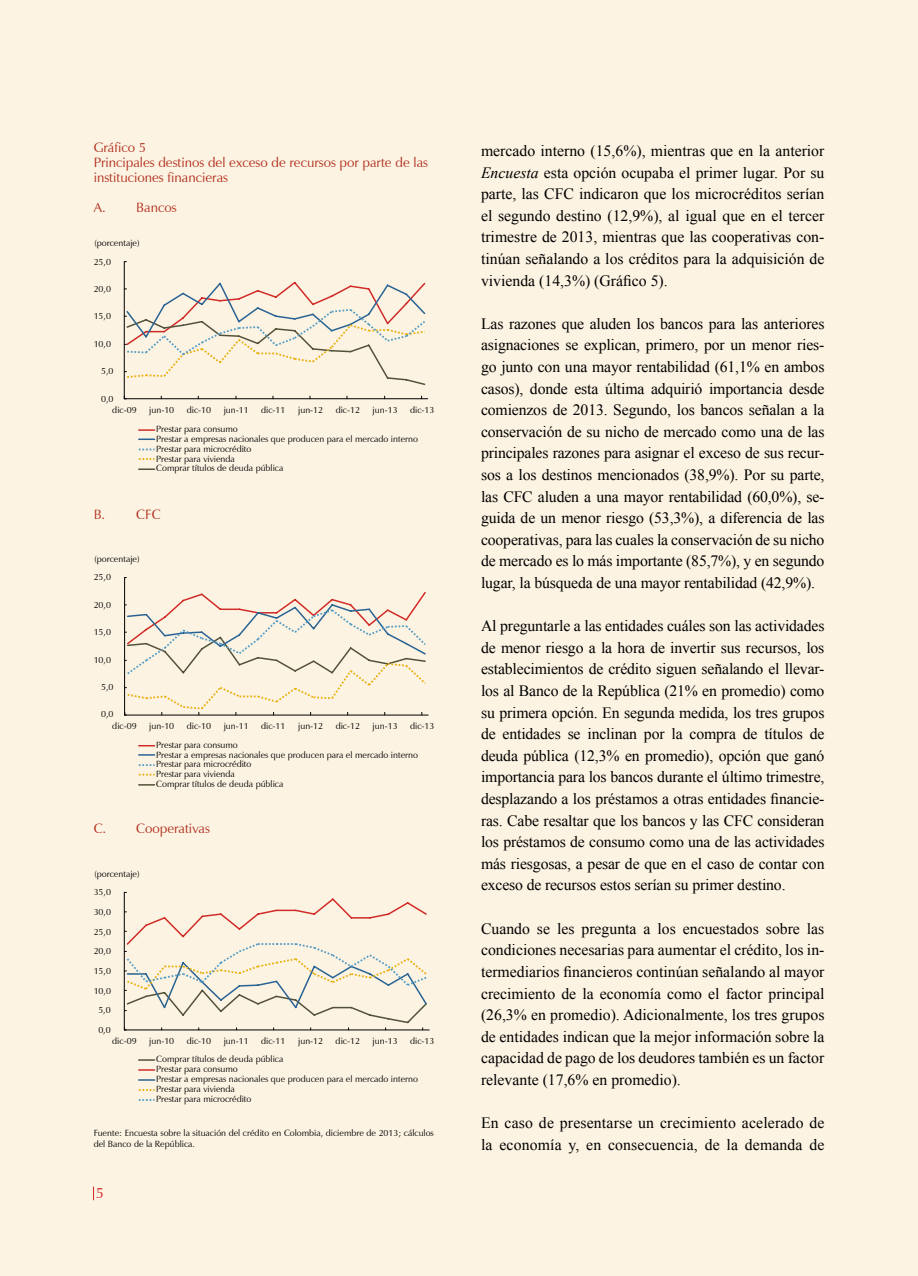
<style>
.page{position:relative;width:918px;height:1276px;background:#fff}
.page>*{position:absolute;margin:0;border:0;box-sizing:border-box;transform-origin:0 0}
.t1{font:15.75px/21.6px "Times New Roman";color:#000;text-align:justify}
.t2{font:15px "Zapf Humanist 601 BT";color:#d2232a}
.t3{font:13.5px/15px "Zapf Humanist 601 BT";color:#b22c1c}
.t4{font:9px/10.1px "Zapf Humanist 601 BT";color:#000}
.s1{font-style:italic}
</style>
<div class="page">
<div style="left:0;top:0;width:917px;height:1276px;background:#fcf3e2"></div>
<svg style="left:93px;top:1186px;width:1px;height:14px"></svg>
<svg style="left:139px;top:468px;width:16px;height:2px"></svg>
<svg style="left:139px;top:429px;width:16px;height:2px"></svg>
<svg style="left:139px;top:438px;width:16px;height:2px"></svg>
<svg style="left:139px;top:458px;width:16px;height:2px"></svg>
<svg style="left:139px;top:448px;width:16px;height:2px"></svg>
<hr style="left:124px;top:262px;width:1px;height:137px;background:#000">
<hr style="left:124px;top:398px;width:304px;height:1px;background:#000">
<svg style="left:124px;top:280px;width:302px;height:106px"></svg>
<hr style="left:124px;top:577px;width:1px;height:138px;background:#000">
<hr style="left:125px;top:715px;width:303px;height:1px;background:#000">
<svg style="left:124px;top:590px;width:304px;height:125px"></svg>
<svg style="left:139px;top:784px;width:16px;height:1px"></svg>
<svg style="left:139px;top:745px;width:16px;height:1px"></svg>
<svg style="left:139px;top:754px;width:16px;height:1px"></svg>
<svg style="left:139px;top:774px;width:16px;height:1px"></svg>
<svg style="left:139px;top:764px;width:16px;height:2px"></svg>
<svg style="left:139px;top:1059px;width:16px;height:1px"></svg>
<svg style="left:139px;top:1069px;width:16px;height:1px"></svg>
<svg style="left:139px;top:1079px;width:16px;height:1px"></svg>
<svg style="left:139px;top:1089px;width:16px;height:2px"></svg>
<svg style="left:139px;top:1099px;width:16px;height:2px"></svg>
<svg style="left:124px;top:892px;width:305px;height:138px"></svg>
<p class="t3" style="left:94px;top:140px;width:336px">Gráfico 5<br>Principales destinos del exceso de recursos por parte de las instituciones financieras</p>
<p class="t3" style="left:94px;top:200px;width:84px">A. Bancos</p>
<p class="t4" style="left:94px;top:238px;width:47px">(porcentaje)</p>
<p class="t4" style="left:94px;top:256px;width:19px">25,0</p>
<p class="t4" style="left:94px;top:284px;width:19px">20,0</p>
<p class="t4" style="left:94px;top:311px;width:19px">15,0</p>
<p class="t4" style="left:94px;top:339px;width:19px">10,0</p>
<p class="t4" style="left:101px;top:366px;width:14px">5,0</p>
<p class="t4" style="left:101px;top:394px;width:14px">0,0</p>
<p class="t4" style="left:112px;top:405px;width:26px">dic-09</p>
<p class="t4" style="left:149px;top:405px;width:26px">jun-10</p>
<p class="t4" style="left:187px;top:405px;width:26px">dic-10</p>
<p class="t4" style="left:224px;top:405px;width:26px">jun-11</p>
<p class="t4" style="left:261px;top:405px;width:26px">dic-11</p>
<p class="t4" style="left:298px;top:405px;width:26px">jun-12</p>
<p class="t4" style="left:336px;top:405px;width:26px">dic-12</p>
<p class="t4" style="left:373px;top:405px;width:26px">jun-13</p>
<p class="t4" style="left:410px;top:405px;width:26px">dic-13</p>
<p class="t4" style="left:156px;top:424px;width:263px">Prestar para consumo<br>Prestar a empresas nacionales que producen para el mercado interno</p>
<p class="t4" style="left:156px;top:453px;width:80px">Prestar para vivienda</p>
<p class="t4" style="left:156px;top:444px;width:97px">Prestar para microcrédito</p>
<p class="t4" style="left:156px;top:463px;width:129px">Comprar títulos de deuda pública</p>
<p class="t3" style="left:94px;top:507px;width:68px">B. CFC</p>
<p class="t4" style="left:94px;top:554px;width:47px">(porcentaje)</p>
<p class="t4" style="left:94px;top:572px;width:19px">25,0</p>
<p class="t4" style="left:94px;top:599px;width:19px">20,0</p>
<p class="t4" style="left:94px;top:627px;width:19px">15,0</p>
<p class="t4" style="left:94px;top:654px;width:19px">10,0</p>
<p class="t4" style="left:101px;top:682px;width:14px">5,0</p>
<p class="t4" style="left:101px;top:709px;width:14px">0,0</p>
<p class="t4" style="left:112px;top:721px;width:26px">dic-09</p>
<p class="t4" style="left:149px;top:721px;width:26px">jun-10</p>
<p class="t4" style="left:187px;top:721px;width:26px">dic-10</p>
<p class="t4" style="left:224px;top:721px;width:26px">jun-11</p>
<p class="t4" style="left:261px;top:721px;width:26px">dic-11</p>
<p class="t4" style="left:298px;top:721px;width:26px">jun-12</p>
<p class="t4" style="left:336px;top:721px;width:26px">dic-12</p>
<p class="t4" style="left:373px;top:721px;width:26px">jun-13</p>
<p class="t4" style="left:410px;top:721px;width:26px">dic-13</p>
<p class="t4" style="left:156px;top:740px;width:263px">Prestar para consumo<br>Prestar a empresas nacionales que producen para el mercado interno</p>
<p class="t4" style="left:156px;top:769px;width:80px">Prestar para vivienda</p>
<p class="t4" style="left:156px;top:759px;width:97px">Prestar para microcrédito</p>
<p class="t4" style="left:156px;top:779px;width:129px">Comprar títulos de deuda pública</p>
<p class="t3" style="left:94px;top:821px;width:118px">C. Cooperativas</p>
<p class="t4" style="left:94px;top:869px;width:47px">(porcentaje)</p>
<p class="t4" style="left:94px;top:887px;width:19px">35,0</p>
<p class="t4" style="left:94px;top:906px;width:19px">30,0</p>
<p class="t4" style="left:94px;top:926px;width:19px">25,0</p>
<p class="t4" style="left:94px;top:946px;width:19px">20,0</p>
<p class="t4" style="left:94px;top:966px;width:19px">15,0</p>
<p class="t4" style="left:94px;top:985px;width:19px">10,0</p>
<p class="t4" style="left:98px;top:1005px;width:14px">5,0</p>
<p class="t4" style="left:98px;top:1025px;width:14px">0,0</p>
<p class="t4" style="left:112px;top:1036px;width:26px">dic-09</p>
<p class="t4" style="left:149px;top:1036px;width:26px">jun-10</p>
<p class="t4" style="left:187px;top:1036px;width:26px">dic-10</p>
<p class="t4" style="left:224px;top:1036px;width:26px">jun-11</p>
<p class="t4" style="left:261px;top:1036px;width:26px">dic-11</p>
<p class="t4" style="left:298px;top:1036px;width:26px">jun-12</p>
<p class="t4" style="left:336px;top:1036px;width:26px">dic-12</p>
<p class="t4" style="left:373px;top:1036px;width:26px">jun-13</p>
<p class="t4" style="left:410px;top:1036px;width:26px">dic-13</p>
<p class="t4" style="left:156px;top:1054px;width:263px">Comprar títulos de deuda pública<br>Prestar para consumo<br>Prestar a empresas nacionales que producen para el mercado interno Prestar para vivienda<br>Prestar para microcrédito</p>
<p class="t4" style="left:94px;top:1128px;width:342px;line-height:10.8px">Fuente: Encuesta sobre la situación del crédito en Colombia, diciembre de 2013; cálculos del Banco de la República.</p>
<p class="t2" style="left:96px;top:1184px;width:10px">5</p>
<p class="t1" style="left:481px;top:140px;width:345px">mercado interno (15,6%), mientras que en la anterior <span class="s1">Encuesta</span> esta opción ocupaba el primer lugar. Por su parte, las CFC indicaron que los microcréditos serían el segundo destino (12,9%), al igual que en el tercer trimestre de 2013, mientras que las cooperativas con&shy;tinúan señalando a los créditos para la adquisición de vivienda (14,3%) (Gráfico 5).</p>
<p class="t1" style="left:481px;top:312px;width:345px">Las razones que aluden los bancos para las anteriores asignaciones se explican, primero, por un menor ries&shy;go junto con una mayor rentabilidad (61,1% en ambos casos), donde esta última adquirió importancia desde comienzos de 2013. Segundo, los bancos señalan a la conservación de su nicho de mercado como una de las principales razones para asignar el exceso de sus recur&shy;sos a los destinos mencionados (38,9%). Por su parte, las CFC aluden a una mayor rentabilidad (60,0%), se&shy;guida de un menor riesgo (53,3%), a diferencia de las cooperativas, para las cuales la conservación de su nicho de mercado es lo más importante (85,7%), y en segundo lugar, la búsqueda de una mayor rentabilidad (42,9%).</p>
<p class="t1" style="left:481px;top:615px;width:345px">Al preguntarle a las entidades cuáles son las actividades de menor riesgo a la hora de invertir sus recursos, los establecimientos de crédito siguen señalando el llevar&shy;los al Banco de la República (21% en promedio) como su primera opción. En segunda medida, los tres grupos de entidades se inclinan por la compra de títulos de deuda pública (12,3% en promedio), opción que ganó importancia para los bancos durante el último trimestre, desplazando a los préstamos a otras entidades financie&shy;ras. Cabe resaltar que los bancos y las CFC consideran los préstamos de consumo como una de las actividades más riesgosas, a pesar de que en el caso de contar con exceso de recursos estos serían su primer destino.</p>
<p class="t1" style="left:481px;top:917px;width:345px">Cuando se les pregunta a los encuestados sobre las condiciones necesarias para aumentar el crédito, los in&shy;termediarios financieros continúan señalando al mayor crecimiento de la economía como el factor principal (26,3% en promedio). Adicionalmente, los tres grupos de entidades indican que la mejor información sobre la capacidad de pago de los deudores también es un factor relevante (17,6% en promedio).</p>
<p class="t1" style="left:481px;top:1111px;width:345px">En caso de presentarse un crecimiento acelerado de la economía y, en consecuencia, de la demanda de</p>
</div>
